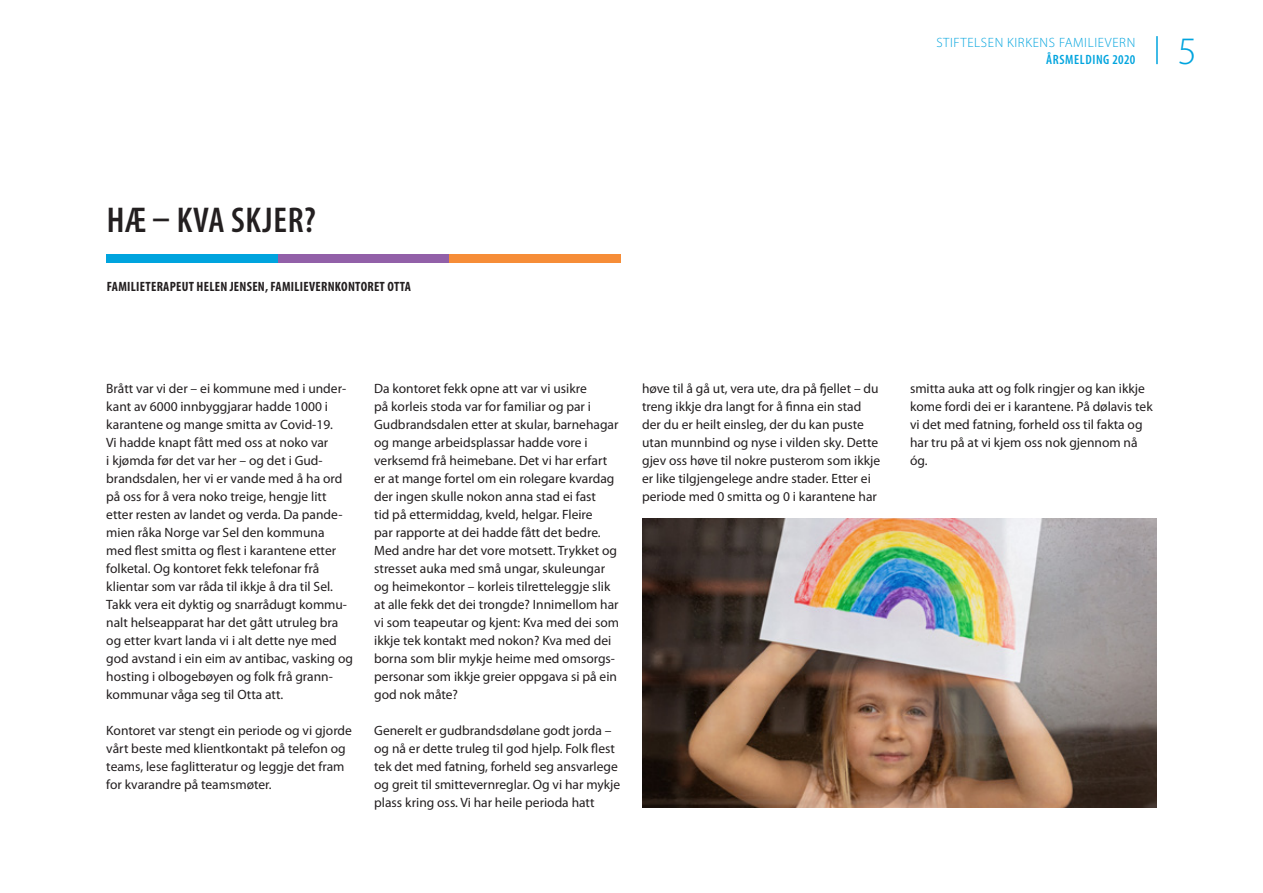
<style>
.page{position:relative;width:1263px;height:893px;background:#fff}
.page>*{position:absolute;margin:0;border:0;box-sizing:border-box;transform-origin:0 0}
.t1{font:300 39px "Myriad Pro";color:#00a4de}
.Brødtxt{font:600 condensed 36px "Myriad Pro";letter-spacing:.02em;color:#231f20}
.Brødtxt-2{font:13.5px/18px "Myriad Pro";color:#231f20}
.Brødtxt-3{font:700 condensed 13.5px "Myriad Pro";letter-spacing:.02em;color:#231f20}
.t2{font:300 13.5px "Myriad Pro";letter-spacing:.045em;color:#00a4de}
.t3{font:600 condensed 13.5px "Myriad Pro";letter-spacing:.045em;color:#00a4de}
</style>
<div class="page">
<hr style="left:1156px;top:36px;width:2px;height:28px;background:#00a4de">
<div style="left:106px;top:254px;width:172px;height:9px;background:#00a4de"></div>
<div style="left:278px;top:254px;width:171px;height:9px;background:#9260a8"></div>
<div style="left:449px;top:254px;width:172px;height:9px;background:#f68d38"></div>
<img style="left:642px;top:519px;width:515px;height:289px">
<p class="t2" style="left:936px;top:35px;width:200px">STIFTELSEN KIRKENS FAMILIEVERN</p>
<p class="t3" style="left:1046px;top:52px;width:91px">ÅRSMELDING 2020</p>
<h1 class="t1" style="left:1178px;top:30px;width:21px">5</h1>
<p class="Brødtxt" style="left:107px;top:201px;width:211px">HÆ – KVA SKJER?</p>
<p class="Brødtxt-3" style="left:107px;top:279px;width:306px">FAMILIETERAPEUT HELEN JENSEN, FAMILIEVERNKONTORET OTTA</p>
<p class="Brødtxt-2" style="left:106px;top:380px;width:248px">Brått var vi der – ei kommune med i under&shy;kant av 6000 innbyggjarar hadde 1000 i karantene og mange smitta av Covid-19.<br>Vi hadde knapt fått med oss at noko var<br>i kjømda før det var her – og det i Gud&shy;brandsdalen, her vi er vande med å ha ord på oss for å vera noko treige, hengje litt etter resten av landet og verda. Da pande&shy;mien råka Norge var Sel den kommuna med flest smitta og flest i karantene etter folketal. Og kontoret fekk telefonar frå klientar som var råda til ikkje å dra til Sel.<br>Takk vera eit dyktig og snarrådugt kommu&shy;nalt helseapparat har det gått utruleg bra og etter kvart landa vi i alt dette nye med god avstand i ein eim av antibac, vasking og hosting i olbogebøyen og folk frå grann&shy;kommunar våga seg til Otta att.</p>
<p class="Brødtxt-2" style="left:106px;top:722px;width:247px">Kontoret var stengt ein periode og vi gjorde vårt beste med klientkontakt på telefon og teams, lese faglitteratur og leggje det fram for kvarandre på teamsmøter.</p>
<p class="Brødtxt-2" style="left:374px;top:380px;width:246px">Da kontoret fekk opne att var vi usikre<br>på korleis stoda var for familiar og par i Gudbrandsdalen etter at skular, barnehagar og mange arbeidsplassar hadde vore i verksemd frå heimebane. Det vi har erfart er at mange fortel om ein rolegare kvardag der ingen skulle nokon anna stad ei fast<br>tid på ettermiddag, kveld, helgar. Fleire<br>par rapporte at dei hadde fått det bedre.<br>Med andre har det vore motsett. Trykket og stresset auka med små ungar, skuleungar og heimekontor – korleis tilretteleggje slik at alle fekk det dei trongde? Innimellom har vi som teapeutar og kjent: Kva med dei som ikkje tek kontakt med nokon? Kva med dei borna som blir mykje heime med omsorgs&shy;personar som ikkje greier oppgava si på ein god nok måte?</p>
<p class="Brødtxt-2" style="left:374px;top:722px;width:247px">Generelt er gudbrandsdølane godt jorda – og nå er dette truleg til god hjelp. Folk flest tek det med fatning, forheld seg ansvarlege og greit til smittevernreglar. Og vi har mykje plass kring oss. Vi har heile perioda hatt</p>
<p class="Brødtxt-2" style="left:642px;top:380px;width:240px">høve til å gå ut, vera ute, dra på fjellet – du treng ikkje dra langt for å finna ein stad der du er heilt einsleg, der du kan puste utan munnbind og nyse i vilden sky. Dette gjev oss høve til nokre pusterom som ikkje er like tilgjengelege andre stader. Etter ei periode med 0 smitta og 0 i karantene har</p>
<p class="Brødtxt-2" style="left:910px;top:380px;width:244px">smitta auka att og folk ringjer og kan ikkje kome fordi dei er i karantene. På dølavis tek vi det med fatning, forheld oss til fakta og har tru på at vi kjem oss nok gjennom nå óg.</p>
</div>
